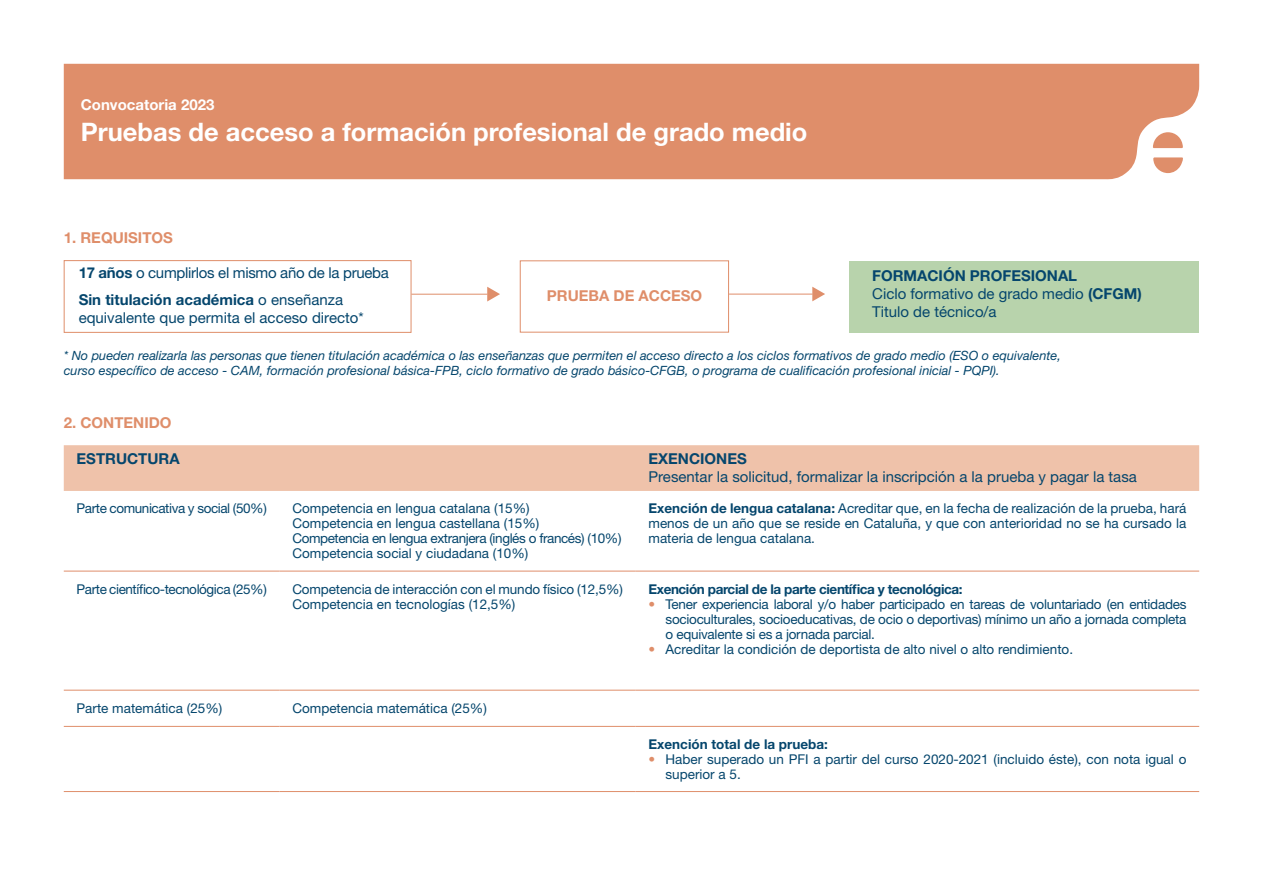
<style>
.page{position:relative;width:1263px;height:893px;background:#fff}
.page>*{position:absolute;margin:0;border:0;box-sizing:border-box;transform-origin:0 0}
.t1{font:700 25.5px "Helvetica Neue LT Std";color:#fff}
.t2{font:15px "Helvetica Neue LT Std";color:#05466d}
.t3{font:700 15px "Helvetica Neue LT Std";color:#05466d}
.t4{font:700 15px "Helvetica Neue LT Std";color:#df8e6a}
.t5{font:15px "Helvetica Neue LT Std";letter-spacing:-.02em;color:#05466d}
.t6{font:700 15px "Helvetica Neue LT Std";color:#fff}
.t7{font:13.5px/15px "Helvetica Neue LT Std";color:#05466d;text-align:justify}
.t8{font:13.5px "Helvetica Neue LT Std";letter-spacing:-.03em;color:#05466d}
.t9{font:700 13.5px "Helvetica Neue LT Std";letter-spacing:-.03em;color:#05466d}
.t10{font:700 13.5px "Helvetica Neue LT Std";color:#05466d}
.t11{font:italic 12.75px/15px "Helvetica Neue LT Std";color:#05466d}
.s1{font-weight:700}
.s2{font-weight:400}
.s3{color:#df8e6a}
</style>
<div class="page">
<div style="left:64px;top:64px;width:1135px;height:115px;background:#df8e6a"></div>
<svg style="left:1153px;top:157px;width:30px;height:16px"></svg>
<svg style="left:1153px;top:132px;width:30px;height:16px"></svg>
<div style="left:64px;top:445px;width:1135px;height:46px;background:#efc2aa"></div>
<hr style="left:64px;top:571px;width:216px;height:1px;background:#df8e6a">
<hr style="left:280px;top:571px;width:356px;height:1px;background:#df8e6a">
<hr style="left:636px;top:571px;width:563px;height:1px;background:#df8e6a">
<hr style="left:64px;top:690px;width:216px;height:1px;background:#df8e6a">
<hr style="left:280px;top:690px;width:356px;height:1px;background:#df8e6a">
<hr style="left:636px;top:690px;width:563px;height:1px;background:#df8e6a">
<hr style="left:64px;top:726px;width:216px;height:1px;background:#df8e6a">
<hr style="left:280px;top:726px;width:356px;height:1px;background:#df8e6a">
<hr style="left:636px;top:726px;width:563px;height:1px;background:#df8e6a">
<hr style="left:64px;top:791px;width:216px;height:1px;background:#df8e6a">
<hr style="left:280px;top:791px;width:356px;height:1px;background:#df8e6a">
<hr style="left:636px;top:791px;width:563px;height:1px;background:#df8e6a">
<div style="left:850px;top:261px;width:349px;height:72px;background:#b8d3ac"></div>
<div style="left:520px;top:260px;width:209px;height:73px;border:1px solid #df8e6a"></div>
<hr style="left:729px;top:294px;width:84px;height:1px;background:#df8e6a">
<svg style="left:812px;top:287px;width:13px;height:14px"></svg>
<div style="left:64px;top:260px;width:347px;height:73px;border:1px solid #df8e6a"></div>
<hr style="left:411px;top:294px;width:76px;height:1px;background:#df8e6a">
<svg style="left:487px;top:287px;width:13px;height:14px"></svg>
<p class="t6" style="left:81px;top:95px;width:135px">Convocatoria 2023</p>
<h1 class="t1" style="left:81px;top:116px;width:728px">Pruebas de acceso a formación profesional de grado medio</h1>
<h2 class="t4" style="left:64px;top:229px;width:111px">1. REQUISITOS</h2>
<p class="t5" style="left:79px;top:264px;width:312px"><span class="s1">17 años</span> o cumplirlos el mismo año de la prueba</p>
<p class="t3" style="left:79px;top:291px;width:266px">Sin titulación académica <span class="s2">o enseñanza</span></p>
<p class="t2" style="left:79px;top:309px;width:287px">equivalente que permita el acceso directo*</p>
<p class="t11" style="left:64px;top:348px;width:999px">* No pueden realizarla las personas que tienen titulación académica o las enseñanzas que permiten el acceso directo a los ciclos formativos de grado medio (ESO o equivalente, curso específico de acceso - CAM, formación profesional básica-FPB, ciclo formativo de grado básico-CFGB, o programa de cualificación profesional inicial - PQPI).</p>
<p class="t3" style="left:872px;top:266px;width:207px">FORMACIÓN PROFESIONAL</p>
<p class="t2" style="left:872px;top:284px;width:271px">Ciclo formativo de grado medio <span class="s1">(CFGM)</span></p>
<p class="t2" style="left:872px;top:302px;width:126px">Titulo de técnico/a</p>
<p class="t4" style="left:547px;top:286px;width:157px">PRUEBA DE ACCESO</p>
<h2 class="t4" style="left:64px;top:414px;width:109px">2. CONTENIDO</h2>
<h3 class="t3" style="left:77px;top:450px;width:105px">ESTRUCTURA</h3>
<h3 class="t3" style="left:648px;top:450px;width:100px">EXENCIONES</h3>
<h3 class="t2" style="left:648px;top:468px;width:490px">Presentar la solicitud, formalizar la inscripción a la prueba y pagar la tasa</h3>
<p class="t8" style="left:77px;top:500px;width:192px">Parte comunicativa y social (50%)</p>
<p class="t7" style="left:292px;top:501px;width:239px">Competencia en lengua catalana (15%)</p>
<p class="t7" style="left:292px;top:516px;width:249px">Competencia en lengua castellana (15%)</p>
<p class="t8" style="left:292px;top:530px;width:331px">Competencia en lengua extranjera (inglés o francés) (10%)</p>
<p class="t7" style="left:292px;top:546px;width:238px">Competencia social y ciudadana (10%)</p>
<p class="t7" style="left:648px;top:501px;width:539px"><span class="s1">Exención de lengua catalana:</span> Acreditar que, en la fecha de realización de la prueba, hará menos de un año que se reside en Cataluña, y que con anterioridad no se ha cursado la materia de lengua catalana.</p>
<p class="t8" style="left:77px;top:580px;width:192px">Parte científico-tecnológica (25%)</p>
<p class="t7" style="left:292px;top:581px;width:332px">Competencia de interacción con el mundo físico (12,5%)</p>
<p class="t7" style="left:292px;top:596px;width:225px">Competencia en tecnologías (12,5%)</p>
<p class="t7" style="left:77px;top:700px;width:147px">Parte matemática (25%)</p>
<p class="t7" style="left:292px;top:700px;width:196px">Competencia matemática (25%)</p>
<p class="t9" style="left:648px;top:580px;width:316px">Exención parcial de la parte científica y tecnológica:</p>
<p class="t7" style="left:665px;top:596px;width:522px;text-indent:-17px"><span class="s3">•</span> Tener experiencia laboral y/o haber participado en tareas de voluntariado (en entidades socioculturales, socioeducativas, de ocio o deportivas) mínimo un año a jornada completa o equivalente si es a jornada parcial.</p>
<p class="t7" style="left:648px;top:641px;width:426px"><span class="s3">•</span> Acreditar la condición de deportista de alto nivel o alto rendimiento.</p>
<p class="t10" style="left:648px;top:736px;width:181px">Exención total de la prueba:</p>
<p class="t7" style="left:665px;top:751px;width:522px;text-indent:-17px"><span class="s3">•</span> Haber superado un PFI a partir del curso 2020-2021 (incluido éste), con nota igual o superior a 5.</p>
</div>
